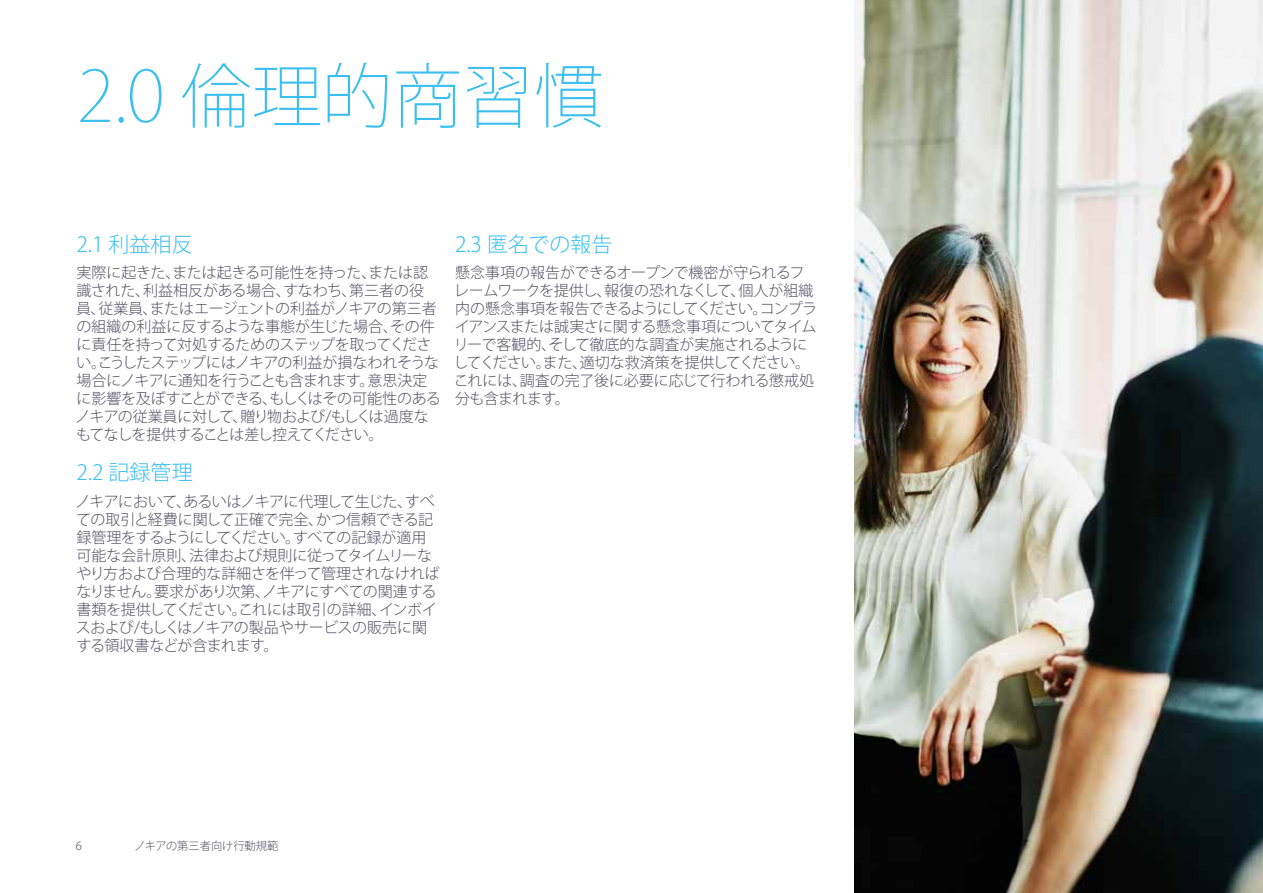
<style>
.page{position:relative;width:1263px;height:893px;background:#fff}
.page>*{position:absolute;margin:0;border:0;box-sizing:border-box;transform-origin:0 0}
.t1{font:200 70.5px "Koz Go Pro";color:#3abff0}
.t2{font:300 21px "Koz Go Pro";color:#3abff0}
.t3{font:300 15px/18px "Koz Go Pro";letter-spacing:-.03em;color:#545163}
.t4{font:300 11.25px "Koz Go Pro";color:#545163}
</style>
<div class="page">
<img style="left:855px;top:0;width:408px;height:893px">
<h1 class="t1" style="left:77px;top:50px;width:529px">2.0 倫理的商習慣</h1>
<h2 class="t2" style="left:77px;top:230px;width:118px">2.1 利益相反</h2>
<p class="t3" style="left:76px;top:264px;width:366px">実際に起きた、または起きる可能性を持った、または認識された、利益相反がある場合、すなわち､第三者の役員、従業員、またはエージェントの利益がノキアの第三者の組織の利益に反するような事態が生じた場合、その件に責任を持って対処するためのステップを取ってください。こうしたステップにはノキアの利益が損なわれそうな場合にノキアに通知を行うことも含まれます。意思決定に影響を及ぼすことができる、もしくはその可能性のあるノキアの従業員に対して、贈り物および/もしくは過度なもてなしを提供することは差し控えてください。</p>
<h2 class="t2" style="left:77px;top:459px;width:118px">2.2 記録管理</h2>
<p class="t3" style="left:76px;top:492px;width:366px">ノキアにおいて、あるいはノキアに代理して生じた、すべての取引と経費に関して正確で完全、かつ信頼できる記録管理をするようにしてください。すべての記録が適用可能な会計原則、法律および規則に従ってタイムリーなやり方および合理的な詳細さを伴って管理されなければなりません。要求があり次第、ノキアにすべての関連する書類を提供してください。これには取引の詳細、インボイスおよび/もしくはノキアの製品やサービスの販売に関する領収書などが含まれます。</p>
<h2 class="t2" style="left:455px;top:230px;width:159px">2.3 匿名での報告</h2>
<p class="t3" style="left:453px;top:264px;width:365px">懸念事項の報告ができるオープンで機密が守られるフレームワークを提供し、報復の恐れなくして、個人が組織内の懸念事項を報告できるようにしてください。コンプライアンスまたは誠実さに関する懸念事項についてタイムリーで客観的、そして徹底的な調査が実施されるようにしてください。また、適切な救済策を提供してください。これには、調査の完了後に必要に応じて行われる懲戒処分も含まれます。</p>
<p class="t4" style="left:76px;top:839px;width:8px">6</p>
<p class="t4" style="left:134px;top:839px;width:146px">ノキアの第三者向け行動規範</p>
</div>
